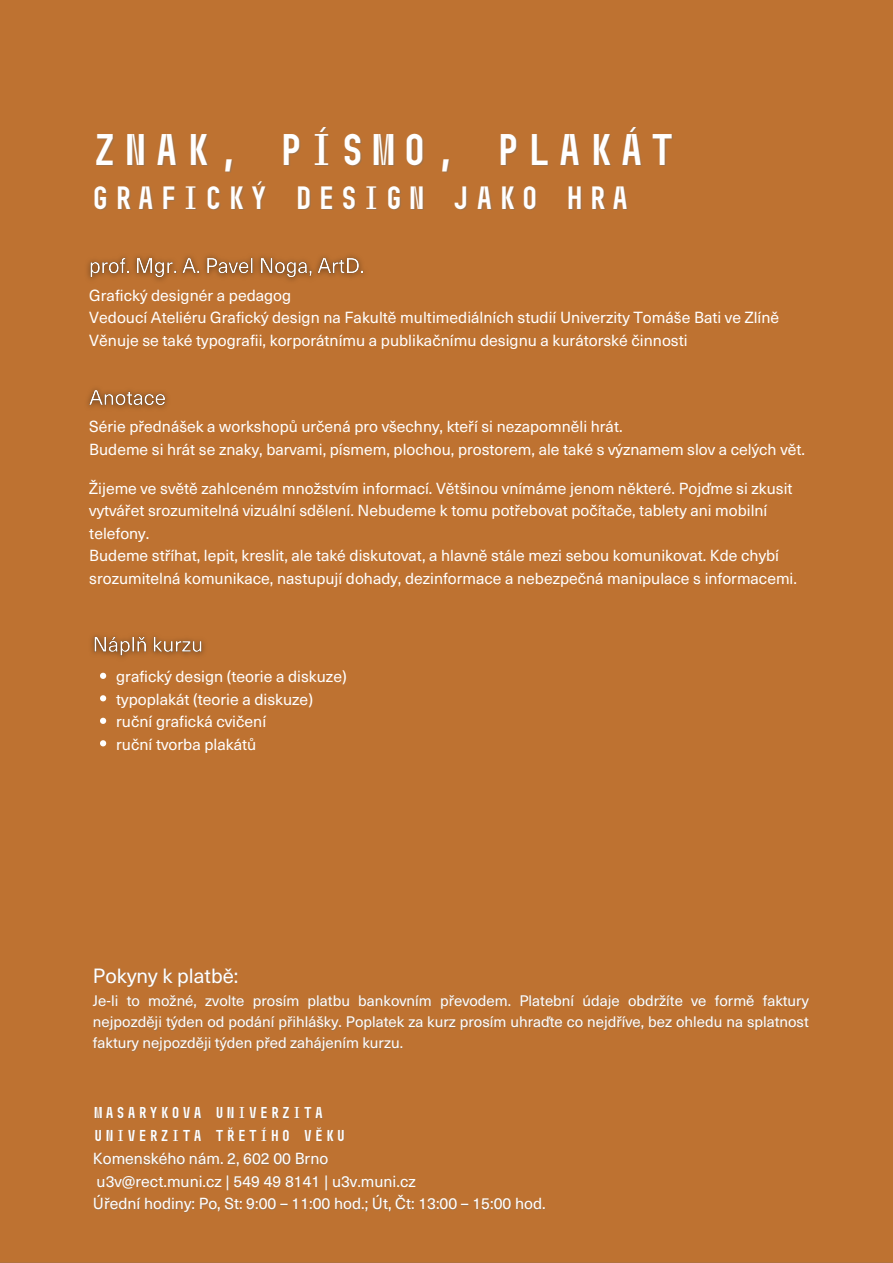
<style>
.page{position:relative;width:893px;height:1263px;background:#fff}
.page>*{position:absolute;margin:0;border:0;box-sizing:border-box;transform-origin:0 0}
.t1{font:700 44.25px "Muni";color:#fff}
.t2{font:700 32.25px "Muni";color:#fff}
.t3{font:20.25px "Neue Haas Unica Pro";color:#fff}
.t4{font:15.83px "Neue Haas Unica Pro";color:#fff}
.t5{font:15.75px/22.5px "Neue Haas Unica Pro";color:#fff}
.t6{font:700 15.75px "Muni";color:#fff}
.t7{font:15px/21.4px "Neue Haas Unica Pro";color:#fff;text-align:justify}
</style>
<div class="page">
<div style="left:0;top:0;width:893px;height:1261px;background:#be7231"></div>
<svg style="left:100px;top:673px;width:6px;height:6px"></svg>
<svg style="left:100px;top:695px;width:6px;height:6px"></svg>
<svg style="left:100px;top:718px;width:6px;height:6px"></svg>
<svg style="left:100px;top:740px;width:6px;height:6px"></svg>
<img style="left:87px;top:256px;width:277px;height:25px">
<img style="left:87px;top:389px;width:81px;height:20px">
<img style="left:91px;top:635px;width:114px;height:22px">
<p class="t1" style="left:89px;top:123px;width:590px">ZNAK, PÍSMO, PLAKÁT</p>
<p class="t2" style="left:89px;top:178px;width:543px">GRAFICKÝ DESIGN JAKO HRA</p>
<p class="t4" style="left:89px;top:282px;width:203px">Grafický designér a pedagog</p>
<p class="t4" style="left:89px;top:305px;width:691px">Vedoucí Ateliéru Grafický design na Fakultě multimediálních studií Univerzity Tomáše Bati ve Zlíně</p>
<p class="t4" style="left:89px;top:327px;width:600px">Věnuje se také typografii, korporátnímu a publikačnímu designu a kurátorské činnosti</p>
<p class="t5" style="left:89px;top:415px;width:535px">Série přednášek a workshopů určená pro všechny, kteří si nezapomněli hrát.</p>
<p class="t5" style="left:89px;top:437px;width:717px">Budeme si hrát se znaky, barvami, písmem, plochou, prostorem, ale také s významem slov a celých vět.</p>
<p class="t5" style="left:89px;top:476px;width:705px">Žijeme ve světě zahlceném množstvím informací. Většinou vnímáme jenom některé. Pojďme si zkusit vytvářet srozumitelná vizuální sdělení. Nebudeme k tomu potřebovat počítače, tablety ani mobilní telefony.</p>
<p class="t5" style="left:89px;top:543px;width:709px">Budeme stříhat, lepit, kreslit, ale také diskutovat, a hlavně stále mezi sebou komunikovat. Kde chybí srozumitelná komunikace, nastupují dohady, dezinformace a nebezpečná manipulace s informacemi.</p>
<p class="t4" style="left:116px;top:664px;width:232px">grafický design (teorie a diskuze)</p>
<p class="t4" style="left:116px;top:686px;width:198px">typoplakát (teorie a diskuze)</p>
<p class="t4" style="left:116px;top:709px;width:151px">ruční grafická cvičení</p>
<p class="t4" style="left:116px;top:731px;width:141px">ruční tvorba plakátů</p>
<p class="t3" style="left:93px;top:959px;width:147px">Pokyny k platbě:</p>
<p class="t7" style="left:93px;top:989px;width:717px">Je-li to možné, zvolte prosím platbu bankovním převodem. Platební údaje obdržíte ve formě faktury nejpozději týden od podání přihlášky. Poplatek za kurz prosím uhraďte co nejdříve, bez ohledu na splatnost faktury nejpozději týden před zahájením kurzu.</p>
<p class="t6" style="left:93px;top:1103px;width:233px">MASARYKOVA UNIVERZITA</p>
<p class="t6" style="left:93px;top:1126px;width:255px">UNIVERZITA TŘETÍHO VĚKU</p>
<p class="t5" style="left:93px;top:1146px;width:237px">Komenského nám. 2, 602 00 Brno</p>
<p class="t5" style="left:97px;top:1169px;width:321px">u3v@rect.muni.cz | 549 49 8141 | u3v.muni.cz</p>
<p class="t5" style="left:93px;top:1191px;width:454px">Úřední hodiny: Po, St: 9:00 – 11:00 hod.; Út, Čt: 13:00 – 15:00 hod.</p>
</div>
